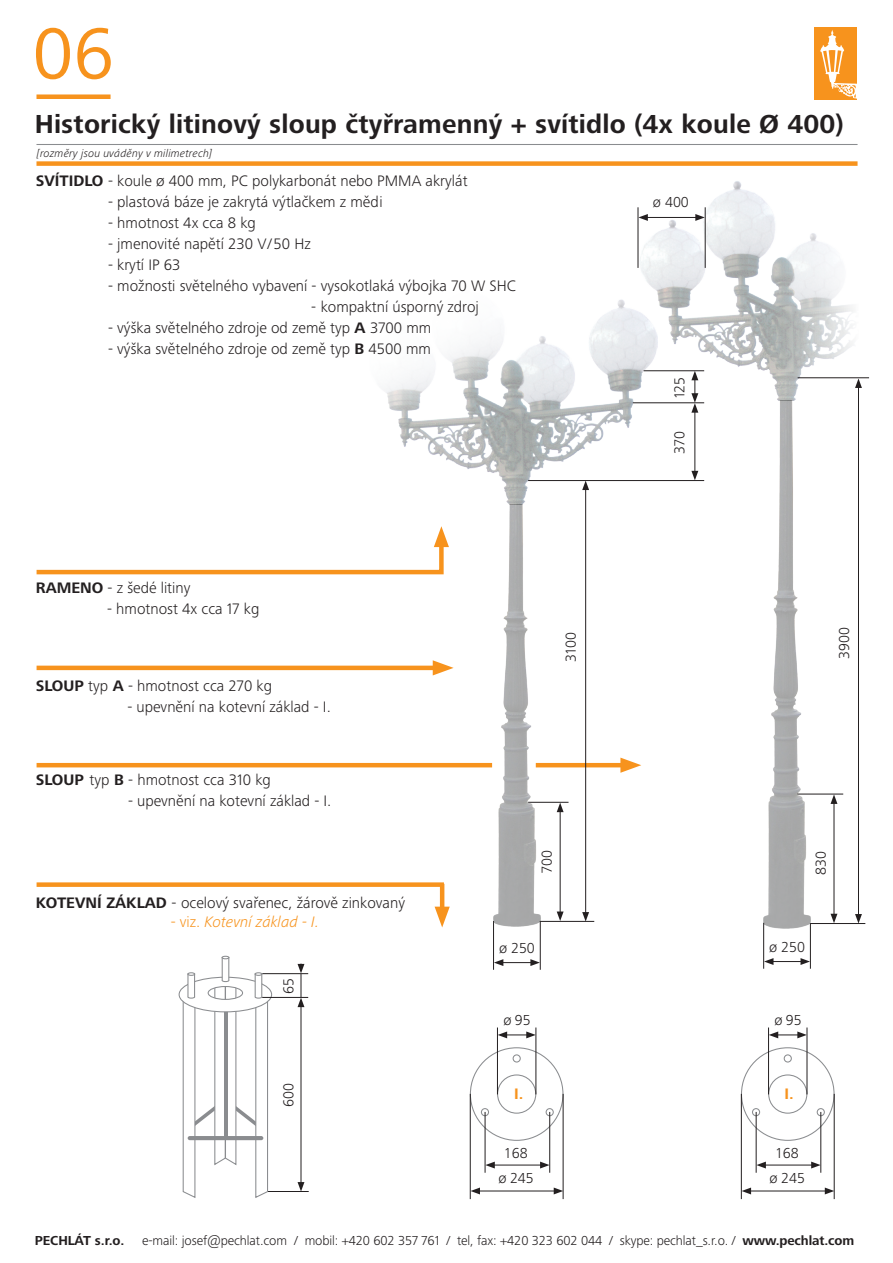
<style>
.page{position:relative;width:893px;height:1263px;background:#fff}
.page>*{position:absolute;margin:0;border:0;box-sizing:border-box;transform-origin:0 0}
.t1{font:75px "Frutiger Next Pro";color:#f7931d}
.t2{font:700 27px "Frutiger Next Pro";letter-spacing:.01em;color:#231f20}
.t3{font:300 15.75px "Frutiger Next Pro";color:#231f20}
.t4{font:italic 300 15.75px "Frutiger Next Pro";color:#f7931d}
.t5{font:700 15.75px "Frutiger Next Pro";color:#f7931d}
.t6{font:300 15px "Frutiger Next Pro";color:#231f20}
.t7{font:300 13.5px "Frutiger Next Pro";letter-spacing:-.01em;color:#231f20}
.t8{font:700 13.5px "Frutiger Next Pro";letter-spacing:-.01em;color:#231f20}
.t9{font:italic 300 11.25px "Frutiger Next Pro";letter-spacing:.01em;color:#231f20}
.s1{font-weight:700}
.s2{font-style:normal}
</style>
<div class="page">
<div style="left:815px;top:28px;width:42px;height:72px;background:#f7931d"></div>
<svg style="left:820px;top:30px;width:37px;height:69px"></svg>
<div style="left:36px;top:161px;width:821px;height:5px;background:#f7931d"></div>
<hr style="left:36px;top:144px;width:821px;height:1px;background:#8a8c8f">
<hr style="left:536px;top:763px;width:93px;height:4px;background:#f7931d">
<svg style="left:620px;top:758px;width:21px;height:15px"></svg>
<img style="left:384px;top:299px;width:274px;height:205px">
<img style="left:639px;top:181px;width:216px;height:220px">
<div style="left:36px;top:94px;width:75px;height:5px;background:#f7931d"></div>
<hr style="left:37px;top:666px;width:404px;height:4px;background:#f7931d">
<svg style="left:433px;top:660px;width:21px;height:15px"></svg>
<hr style="left:440px;top:884px;width:4px;height:31px;background:#f7931d">
<svg style="left:435px;top:907px;width:15px;height:20px"></svg>
<div style="left:37px;top:882px;width:407px;height:5px;background:#f7931d"></div>
<hr style="left:645px;top:217px;width:53px;height:1px;background:#231f20">
<svg style="left:639px;top:214px;width:9px;height:7px"></svg>
<svg style="left:695px;top:214px;width:10px;height:7px"></svg>
<hr style="left:638px;top:207px;width:1px;height:61px;background:#231f20">
<hr style="left:705px;top:207px;width:1px;height:61px;background:#231f20">
<hr style="left:798px;top:377px;width:71px;height:1px;background:#231f20">
<hr style="left:528px;top:480px;width:176px;height:1px;background:#231f20">
<hr style="left:694px;top:410px;width:1px;height:63px;background:#231f20">
<svg style="left:691px;top:471px;width:7px;height:9px"></svg>
<svg style="left:691px;top:371px;width:7px;height:42px"></svg>
<hr style="left:644px;top:370px;width:60px;height:1px;background:#231f20">
<hr style="left:633px;top:402px;width:71px;height:1px;background:#231f20">
<hr style="left:267px;top:1191px;width:42px;height:1px;background:#231f20">
<hr style="left:301px;top:1005px;width:1px;height:179px;background:#231f20">
<svg style="left:298px;top:1182px;width:6px;height:9px"></svg>
<svg style="left:298px;top:963px;width:6px;height:44px"></svg>
<hr style="left:262px;top:973px;width:46px;height:1px;background:#231f20">
<svg style="left:178px;top:956px;width:95px;height:242px"></svg>
<hr style="left:262px;top:997px;width:46px;height:1px;background:#231f20">
<div style="left:752px;top:1108px;width:8px;height:8px;border:1px solid #8a8c8f;border-radius:50%"></div>
<div style="left:784px;top:1054px;width:8px;height:8px;border:1px solid #8a8c8f;border-radius:50%"></div>
<div style="left:817px;top:1108px;width:8px;height:8px;border:1px solid #8a8c8f;border-radius:50%"></div>
<div style="left:768px;top:1074px;width:39px;height:40px;border:1px solid #8a8c8f;border-radius:50%"></div>
<hr style="left:749px;top:1190px;width:78px;height:1px;background:#231f20">
<svg style="left:742px;top:1187px;width:9px;height:7px"></svg>
<svg style="left:825px;top:1187px;width:9px;height:7px"></svg>
<hr style="left:763px;top:1165px;width:50px;height:1px;background:#231f20">
<svg style="left:757px;top:1161px;width:9px;height:7px"></svg>
<svg style="left:811px;top:1161px;width:9px;height:7px"></svg>
<svg style="left:769px;top:1031px;width:38px;height:7px"></svg>
<hr style="left:768px;top:1027px;width:1px;height:67px;background:#231f20">
<hr style="left:807px;top:1027px;width:1px;height:67px;background:#231f20">
<hr style="left:820px;top:1112px;width:1px;height:61px;background:#231f20">
<hr style="left:756px;top:1112px;width:1px;height:61px;background:#231f20">
<hr style="left:741px;top:1094px;width:1px;height:105px;background:#231f20">
<hr style="left:834px;top:1094px;width:1px;height:105px;background:#231f20">
<div style="left:481px;top:1108px;width:8px;height:8px;border:1px solid #8a8c8f;border-radius:50%"></div>
<div style="left:513px;top:1054px;width:8px;height:8px;border:1px solid #8a8c8f;border-radius:50%"></div>
<div style="left:546px;top:1108px;width:8px;height:8px;border:1px solid #8a8c8f;border-radius:50%"></div>
<div style="left:497px;top:1074px;width:39px;height:40px;border:1px solid #8a8c8f;border-radius:50%"></div>
<hr style="left:478px;top:1190px;width:78px;height:1px;background:#231f20">
<svg style="left:471px;top:1187px;width:9px;height:7px"></svg>
<svg style="left:554px;top:1187px;width:9px;height:7px"></svg>
<hr style="left:492px;top:1165px;width:50px;height:1px;background:#231f20">
<svg style="left:486px;top:1161px;width:9px;height:7px"></svg>
<svg style="left:540px;top:1161px;width:9px;height:7px"></svg>
<svg style="left:498px;top:1031px;width:37px;height:7px"></svg>
<hr style="left:497px;top:1027px;width:1px;height:67px;background:#231f20">
<hr style="left:535px;top:1027px;width:1px;height:67px;background:#231f20">
<hr style="left:549px;top:1112px;width:1px;height:61px;background:#231f20">
<hr style="left:485px;top:1112px;width:1px;height:61px;background:#231f20">
<hr style="left:470px;top:1094px;width:1px;height:105px;background:#231f20">
<hr style="left:563px;top:1094px;width:1px;height:105px;background:#231f20">
<svg style="left:36px;top:526px;width:413px;height:49px"></svg>
<hr style="left:858px;top:386px;width:1px;height:530px;background:#231f20">
<svg style="left:855px;top:378px;width:7px;height:10px"></svg>
<svg style="left:855px;top:914px;width:7px;height:9px"></svg>
<hr style="left:834px;top:801px;width:1px;height:115px;background:#231f20">
<svg style="left:830px;top:795px;width:7px;height:9px"></svg>
<svg style="left:830px;top:914px;width:7px;height:9px"></svg>
<hr style="left:797px;top:794px;width:46px;height:1px;background:#231f20">
<hr style="left:810px;top:923px;width:55px;height:1px;background:#231f20">
<hr style="left:771px;top:961px;width:32px;height:1px;background:#231f20">
<svg style="left:764px;top:958px;width:9px;height:7px"></svg>
<svg style="left:800px;top:958px;width:10px;height:7px"></svg>
<hr style="left:763px;top:923px;width:1px;height:46px;background:#231f20">
<hr style="left:810px;top:923px;width:1px;height:46px;background:#231f20">
<hr style="left:585px;top:488px;width:1px;height:426px;background:#231f20">
<svg style="left:582px;top:480px;width:7px;height:10px"></svg>
<svg style="left:582px;top:912px;width:7px;height:9px"></svg>
<hr style="left:560px;top:810px;width:1px;height:104px;background:#231f20">
<svg style="left:557px;top:803px;width:7px;height:9px"></svg>
<svg style="left:557px;top:911px;width:7px;height:10px"></svg>
<hr style="left:528px;top:802px;width:40px;height:1px;background:#231f20">
<hr style="left:540px;top:921px;width:54px;height:1px;background:#231f20">
<hr style="left:501px;top:962px;width:32px;height:1px;background:#231f20">
<svg style="left:494px;top:959px;width:9px;height:7px"></svg>
<svg style="left:530px;top:959px;width:10px;height:7px"></svg>
<hr style="left:493px;top:921px;width:1px;height:49px;background:#231f20">
<hr style="left:540px;top:921px;width:1px;height:49px;background:#231f20">
<img style="left:469px;top:504px;width:88px;height:423px">
<img style="left:763px;top:401px;width:64px;height:528px">
<hr style="left:37px;top:763px;width:455px;height:4px;background:#f7931d">
<p class="t1" style="left:33px;top:11px;width:83px">06</p>
<p class="t2" style="left:35px;top:109px;width:810px">Historický litinový sloup čtyřramenný + svítidlo (4x koule Ø 400)</p>
<p class="t3" style="left:36px;top:172px;width:433px"><span class="s1">SVÍTIDLO</span> - koule ø 400 mm, PC polykarbonát nebo PMMA akrylát</p>
<p class="t3" style="left:108px;top:193px;width:276px">- plastová báze je zakrytá výtlačkem z mědi</p>
<p class="t3" style="left:108px;top:214px;width:149px">- hmotnost 4x cca 8 kg</p>
<p class="t3" style="left:108px;top:235px;width:204px">- jmenovité napětí 230 V/50 Hz</p>
<p class="t3" style="left:108px;top:256px;width:74px">- krytí IP 63</p>
<p class="t3" style="left:108px;top:277px;width:409px">- možnosti světelného vybavení - vysokotlaká výbojka 70 W SHC</p>
<p class="t3" style="left:311px;top:298px;width:169px">- kompaktní úsporný zdroj</p>
<p class="t3" style="left:108px;top:319px;width:325px">- výška světelného zdroje od země typ <span class="s1">A</span> 3700 mm</p>
<p class="t3" style="left:108px;top:340px;width:324px">- výška světelného zdroje od země typ <span class="s1">B</span> 4500 mm</p>
<p class="t9" style="left:37px;top:147px;width:177px">[rozměry jsou uváděny v milimetrech]</p>
<p class="t6" style="left:653px;top:194px;width:37px">ø 400</p>
<p class="t3" style="left:36px;top:579px;width:156px"><span class="s1">RAMENO</span> - z šedé litiny</p>
<p class="t3" style="left:107px;top:600px;width:154px">- hmotnost 4x cca 17 kg</p>
<p class="t3" style="left:36px;top:676px;width:238px"><span class="s1">SLOUP</span> typ <span class="s1">A</span> - hmotnost cca 270 kg</p>
<p class="t3" style="left:127px;top:697px;width:205px">- upevnění na kotevní základ - I.</p>
<p class="t3" style="left:36px;top:771px;width:237px"><span class="s1">SLOUP</span> typ <span class="s1">B</span> - hmotnost cca 310 kg</p>
<p class="t3" style="left:128px;top:792px;width:205px">- upevnění na kotevní základ - I.</p>
<p class="t3" style="left:36px;top:893px;width:371px"><span class="s1">KOTEVNÍ ZÁKLAD</span> - ocelový svařenec, žárově zinkovaný</p>
<p class="t4" style="left:171px;top:912px;width:150px"><span class="s2">- viz.</span> Kotevní základ - I.</p>
<p class="t6" style="left:280px;top:994px;width:17px;rotate:-90deg">65</p>
<p class="t6" style="left:280px;top:1106px;width:25px;rotate:-90deg">600</p>
<p class="t6" style="left:562px;top:662px;width:31px;rotate:-90deg">3100</p>
<p class="t6" style="left:538px;top:873px;width:24px;rotate:-90deg">700</p>
<p class="t6" style="left:499px;top:939px;width:37px">ø 250</p>
<p class="t6" style="left:503px;top:1012px;width:29px">ø 95</p>
<p class="t5" style="left:514px;top:1085px;width:11px">I.</p>
<p class="t6" style="left:504px;top:1144px;width:25px">168</p>
<p class="t6" style="left:499px;top:1170px;width:37px">ø 245</p>
<p class="t6" style="left:671px;top:398px;width:23px;rotate:-90deg">125</p>
<p class="t6" style="left:671px;top:454px;width:24px;rotate:-90deg">370</p>
<p class="t6" style="left:836px;top:659px;width:33px;rotate:-90deg">3900</p>
<p class="t6" style="left:812px;top:875px;width:25px;rotate:-90deg">830</p>
<p class="t6" style="left:769px;top:938px;width:37px">ø 250</p>
<p class="t6" style="left:774px;top:1012px;width:29px">ø 95</p>
<p class="t5" style="left:784px;top:1085px;width:11px">I.</p>
<p class="t6" style="left:775px;top:1144px;width:25px">168</p>
<p class="t6" style="left:770px;top:1170px;width:37px">ø 245</p>
<p class="t8" style="left:35px;top:1232px;width:91px">PECHLÁT s.r.o.</p>
<p class="t7" style="left:142px;top:1232px;width:714px">e-mail: josef@pechlat.com / mobil: +420 602 357 761 / tel, fax: +420 323 602 044 / skype: pechlat_s.r.o. / <span class="s1">www.pechlat.com</span></p>
</div>
